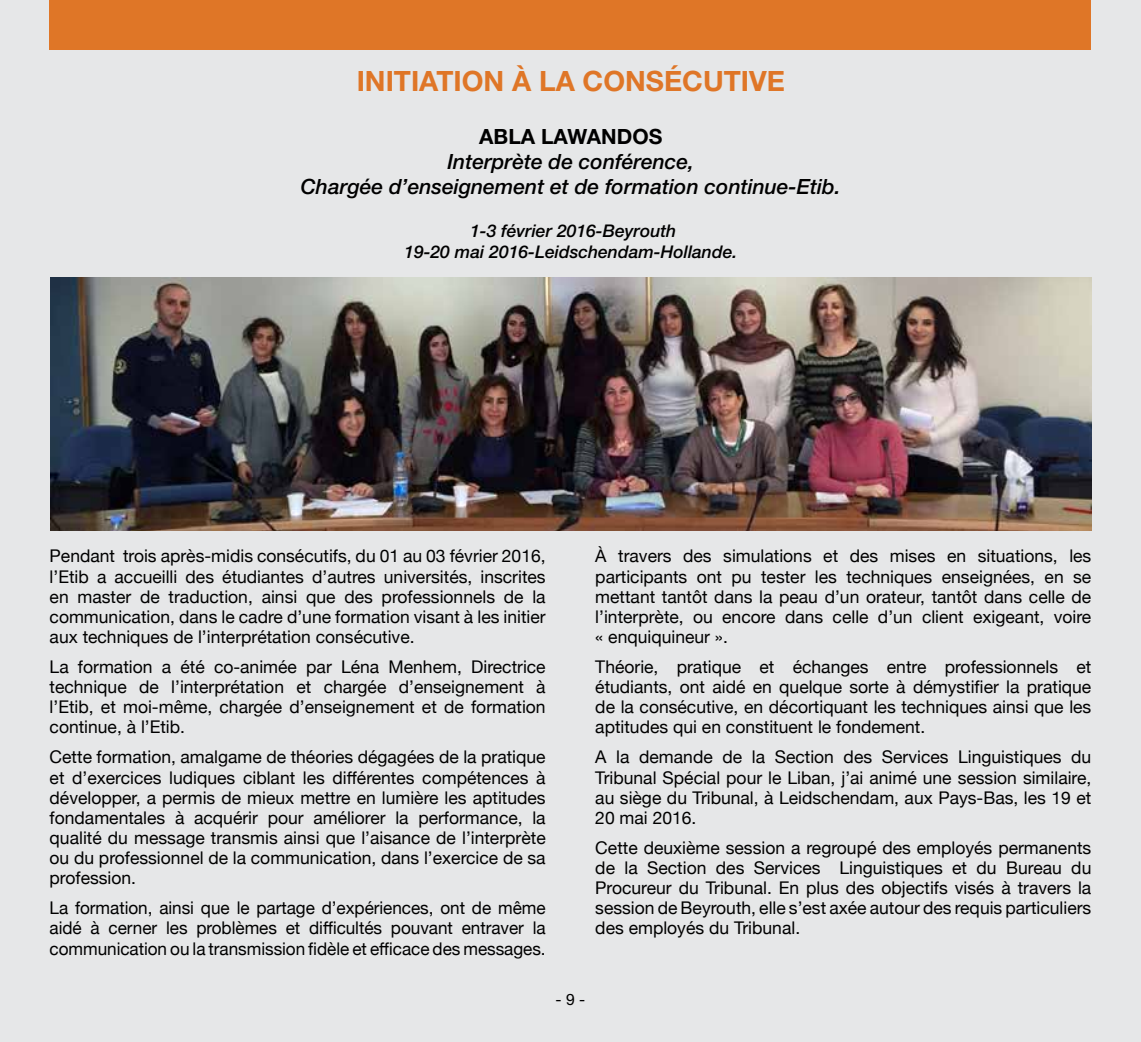
<style>
.page{position:relative;width:1141px;height:1042px;background:#e6e7e8}
.page>*{position:absolute;margin:0;border:0;box-sizing:border-box;transform-origin:0 0}
.t1{font:700 28px "Helvetica Neue";color:#df7627}
.t2{font:italic 500 21px/25.2px "Helvetica Neue";color:#000;text-align:center}
.t3{font:700 21px "Helvetica Neue";color:#000}
.t4{font:17.5px/20.1px "Helvetica Neue";color:#000;text-align:justify}
.t5{font:italic 500 17.5px/21px "Helvetica Neue";color:#000;text-align:center}
.t6{font:15.75px "Helvetica Neue";color:#000}
</style>
<div class="page">
<div style="left:50px;top:0;width:1041px;height:50px;background:#df7627"></div>
<img style="left:50px;top:278px;width:1041px;height:253px">
<h1 class="t1" style="left:357px;top:64px;width:25px">INITIATION</h1>
<h1 class="t1" style="left:512px;top:64px;width:92px">À LA CONS</h1>
<h1 class="t1" style="left:664px;top:64px;width:36px">ÉCUTI</h1>
<h1 class="t1" style="left:749px;top:64px;width:34px">VE</h1>
<p class="t3" style="left:479px;top:123px;width:169px">ABLA LAWAN DOS</p>
<p class="t2" style="left:301px;top:149px;width:541px">Interprète de conférence,<br>Chargée d’enseignement et de formation continue-Etib.</p>
<p class="t5" style="left:404px;top:220px;width:334px">1-3 février 2016-Beyrouth<br>19-20 mai 2016-Leidschendam-Hollande.</p>
<p class="t4" style="left:50px;top:547px;width:498px">Pendant trois après-midis consécutifs, du 01 au 03 février 2016, l’Etib a accueilli des étudiantes d’autres universités, inscrites en master de traduction, ainsi que des professionnels de la communication, dans le cadre d’une formation visant à les initier aux techniques de l’interprétation consécutive.</p>
<p class="t4" style="left:50px;top:658px;width:498px">La formation a été co-animée par Léna Menhem, Directrice technique de l’interprétation et chargée d’enseignement à l’Etib, et moi-même, chargée d’enseignement et de formation continue, à l’Etib.</p>
<p class="t4" style="left:50px;top:748px;width:498px">Cette formation, amalgame de théories dégagées de la pratique et d’exercices ludiques ciblant les différentes compétences à développer, a permis de mieux mettre en lumière les aptitudes fondamentales à acquérir pour améliorer la performance, la qualité du message transmis ainsi que l’aisance de l’interprète ou du professionnel de la communication, dans l’exercice de sa profession.</p>
<p class="t4" style="left:50px;top:899px;width:498px">La formation, ainsi que le partage d’expériences, ont de même aidé à cerner les problèmes et difficultés pouvant entraver la communication ou la transmission fidèle et efficace des messages.</p>
<p class="t4" style="left:595px;top:547px;width:498px">À travers des simulations et des mises en situations, les participants ont pu tester les techniques enseignées, en se mettant tantôt dans la peau d’un orateur, tantôt dans celle de l’interprète, ou encore dans celle d’un client exigeant, voire « enquiquineur ».</p>
<p class="t4" style="left:595px;top:658px;width:498px">Théorie, pratique et échanges entre professionnels et étudiants, ont aidé en quelque sorte à démystifier la pratique de la consécutive, en décortiquant les techniques ainsi que les aptitudes qui en constituent le fondement.</p>
<p class="t4" style="left:595px;top:748px;width:498px">A la demande de la Section des Services Linguistiques du Tribunal Spécial pour le Liban, j’ai animé une session similaire, au siège du Tribunal, à Leidschendam, aux Pays-Bas, les 19 et 20 mai 2016.</p>
<p class="t4" style="left:595px;top:838px;width:498px">Cette deuxième session a regroupé des employés permanents de la Section des Services Linguistiques et du Bureau du Procureur du Tribunal. En plus des objectifs visés à travers la session de Beyrouth, elle s’est axée autour des requis particuliers des employés du Tribunal.</p>
<p class="t6" style="left:556px;top:990px;width:31px">- 9 -</p>
</div>
